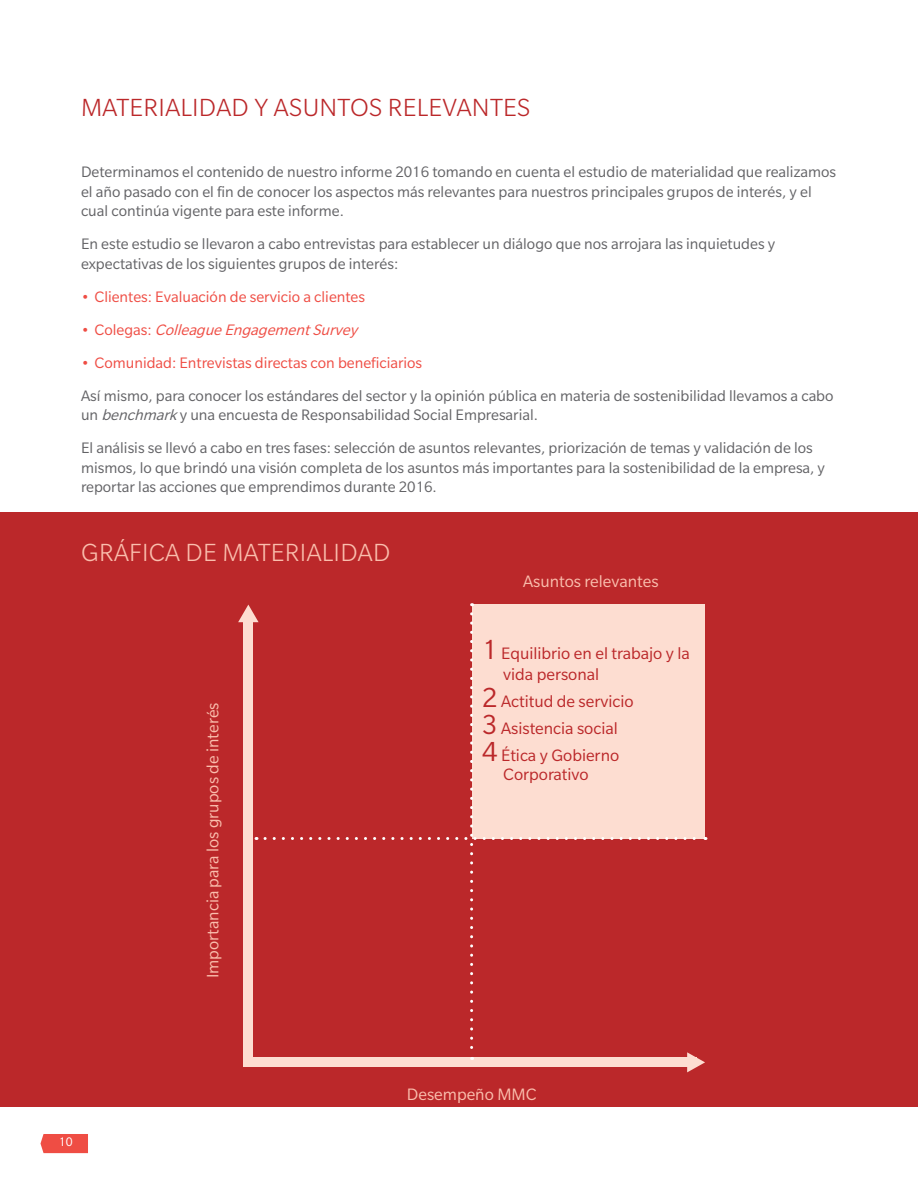
<style>
.page{position:relative;width:918px;height:1188px;background:#fff}
.page>*{position:absolute;margin:0;border:0;box-sizing:border-box;transform-origin:0 0}
.Highlight_Text_18_22{font:300 27px "Slate Pro";letter-spacing:.01em;color:#bb282a}
.Highlight_Text_18_22-2{font:300 27px "Slate Pro";letter-spacing:.01em;color:#fabead}
.Chart_Text_12_14{font:18px "Slate Pro";color:#bb282a}
.Header_Row{font:18px "Slate Pro";color:#fabead}
.Body_Text_11_13{font:16.5px/19.5px "Slate Pro";color:#636366}
.t1{font:16.5px "Slate Pro";color:#ef4d44}
.t2{font:italic 16.5px "Slate Pro";color:#ef4d44}
.Folio_Left_Page{font:13.5px "Slate Pro";color:#fff}
.s1{font-style:normal}
.s2{font-style:italic}
.s3{font-size:30px}
</style>
<div class="page">
<svg style="left:41px;top:1134px;width:47px;height:19px"></svg>
<div style="left:0;top:512px;width:918px;height:595px;background:#bb282a"></div>
<div style="left:473px;top:605px;width:232px;height:234px;background:#fdddd1"></div>
<div style="left:244px;top:621px;width:9px;height:445px;background:#fdddd1"></div>
<svg style="left:238px;top:605px;width:21px;height:17px"></svg>
<div style="left:244px;top:1058px;width:453px;height:9px;background:#fdddd1"></div>
<svg style="left:265px;top:614px;width:441px;height:458px"></svg>
<p class="Highlight_Text_18_22" style="left:81px;top:93px;width:451px">MATERIALIDAD Y ASUNTOS RELEVANTES</p>
<p class="Body_Text_11_13" style="left:81px;top:162px;width:757px">Determinamos el contenido de nuestro informe 2016 tomando en cuenta el estudio de materialidad que realizamos el año pasado con el fin de conocer los aspectos más relevantes para nuestros principales grupos de interés, y el cual continúa vigente para este informe.</p>
<p class="Body_Text_11_13" style="left:81px;top:234px;width:696px">En este estudio se llevaron a cabo entrevistas para establecer un diálogo que nos arrojara las inquietudes y expectativas de los siguientes grupos de interés:</p>
<p class="t1" style="left:81px;top:288px;width:286px">• Clientes: Evaluación de servicio a clientes</p>
<p class="t2" style="left:81px;top:321px;width:282px"><span class="s1">• C o l e g a s :</span> ColleagueEngagementSurvey</p>
<p class="t1" style="left:81px;top:354px;width:343px">• Comunidad: Entrevistas directas con beneficiarios</p>
<p class="Body_Text_11_13" style="left:81px;top:386px;width:754px">Así mismo, para conocer los estándares del sector y la opinión pública en materia de sostenibilidad llevamos a cabo un <span class="s2">benchmark</span>y una encuesta de Responsabilidad Social Empresarial.</p>
<p class="Body_Text_11_13" style="left:81px;top:438px;width:746px">El análisis se llevó a cabo en tres fases: selección de asuntos relevantes, priorización de temas y validación de los mismos, lo que brindó una visión completa de los asuntos más importantes para la sostenibilidad de la empresa, y reportar las acciones que emprendimos durante 2016.</p>
<p class="Highlight_Text_18_22-2" style="left:81px;top:538px;width:311px">GRÁFICA DE MATERIALIDAD</p>
<p class="Header_Row" style="left:204px;top:978px;width:277px;rotate:-90deg">Importancia para los grupos de interés</p>
<p class="Header_Row" style="left:523px;top:572px;width:137px">Asuntos relevantes</p>
<p class="Chart_Text_12_14" style="left:482px;top:644px;width:209px"><span class="s3">1</span> Equilibrio en el trabajo y la</p>
<p class="Chart_Text_12_14" style="left:503px;top:665px;width:97px">vida personal</p>
<p class="Chart_Text_12_14" style="left:482px;top:692px;width:153px"><span class="s3">2</span> Actitud de servicio</p>
<p class="Chart_Text_12_14" style="left:482px;top:719px;width:137px"><span class="s3">3</span> Asistencia social</p>
<p class="Chart_Text_12_14" style="left:482px;top:746px;width:138px"><span class="s3">4</span> Ética y Gobierno</p>
<p class="Chart_Text_12_14" style="left:503px;top:765px;width:87px">Corporativo</p>
<p class="Folio_Left_Page" style="left:59px;top:1135px;width:15px">10</p>
<p class="Header_Row" style="left:407px;top:1085px;width:131px">Desempeño MMC</p>
</div>
